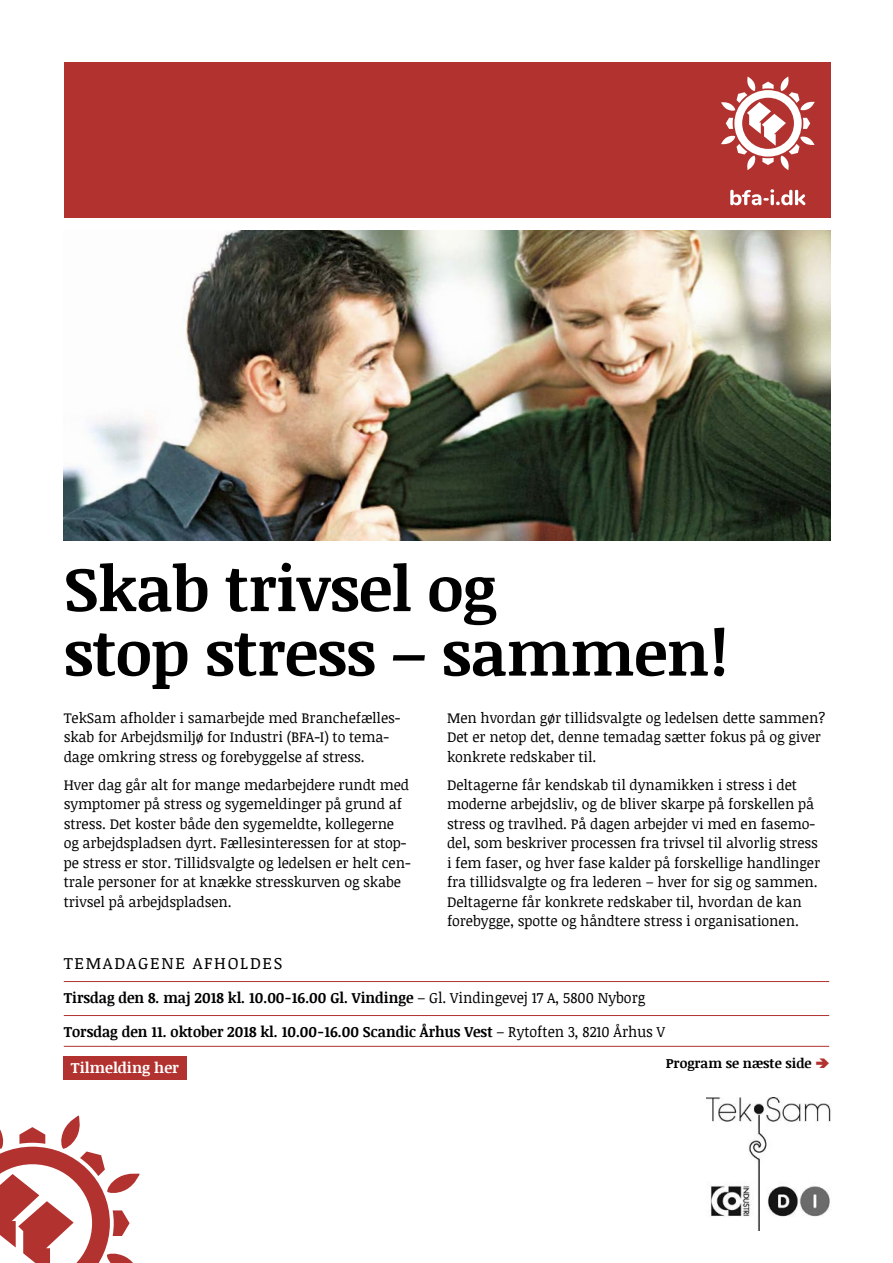
<style>
.page{position:relative;width:893px;height:1263px;background:#fff}
.page>*{position:absolute;margin:0;border:0;box-sizing:border-box;transform-origin:0 0}
.Titel{font:700 63px/64.5px "Noticia Text";letter-spacing:-.01em;color:#000}
.indhold_brod{font:16.5px "Noticia Text";letter-spacing:.1em;color:#000}
.indhold_brod-2{font:700 15px "Noticia Text";color:#000;scale:.95 1}
.indhold_brod-3{font:700 15px "Noticia Text";color:#fff}
.indhold_brod-4{font:14.55px/19.5px "Noticia Text";letter-spacing:-.005em;color:#000}
.indhold_brod-5{font:700 13.5px "Noticia Text";color:#000}
.s1{font-weight:400}
</style>
<div class="page">
<img style="left:64px;top:231px;width:766px;height:309px">
<svg style="left:0;top:1115px;width:140px;height:148px"></svg>
<div style="left:64px;top:63px;width:766px;height:155px;background:#b2322f"></div>
<hr style="left:64px;top:1015px;width:765px;height:1px;background:#b2322f">
<hr style="left:64px;top:1046px;width:765px;height:1px;background:#b2322f">
<hr style="left:64px;top:981px;width:765px;height:1px;background:#b2322f">
<img style="left:706px;top:1098px;width:125px;height:133px">
<div style="left:63px;top:1056px;width:124px;height:23px;background:#b2322f"></div>
<svg style="left:730px;top:189px;width:75px;height:16px"></svg>
<svg style="left:721px;top:77px;width:94px;height:93px"></svg>
<p class="Titel" style="left:64px;top:554px;width:666px">Skab trivsel og<br>stop stress – sammen!</p>
<p class="indhold_brod-4" style="left:64px;top:707px;width:338px">TekSam afholder i samarbejde med Branchefælles&shy;skab for Arbejdsmiljø for Industri (BFA-I) to tema&shy;dage omkring stress og forebyggelse af stress.</p>
<p class="indhold_brod-4" style="left:64px;top:774px;width:348px">Hver dag går alt for mange medarbejdere rundt med symptomer på stress og sygemeldinger på grund af stress. Det koster både den sygemeldte, kollegerne og arbejdspladsen dyrt. Fællesinteressen for at stop&shy;pe stress er stor. Tillidsvalgte og ledelsen er helt cen&shy;trale personer for at knække stresskurven og skabe trivsel på arbejdspladsen.</p>
<p class="indhold_brod-4" style="left:447px;top:707px;width:380px">Men hvordan gør tillidsvalgte og ledelsen dette sammen?<br>Det er netop det, denne temadag sætter fokus på og giver konkrete redskaber til.</p>
<p class="indhold_brod-4" style="left:447px;top:774px;width:375px">Deltagerne får kendskab til dynamikken i stress i det moderne arbejdsliv, og de bliver skarpe på forskellen på stress og travlhed. På dagen arbejder vi med en fasemo&shy;del, som beskriver processen fra trivsel til alvorlig stress i fem faser, og hver fase kalder på forskellige handlinger fra tillidsvalgte og fra lederen – hver for sig og sammen.<br>Deltagerne får konkrete redskaber til, hvordan de kan forebygge, spotte og håndtere stress i organisationen.</p>
<p class="indhold_brod" style="left:64px;top:951px;width:220px">TEMADAGENE AFHOLDES</p>
<p class="indhold_brod-2" style="left:64px;top:986px;width:614px">Tirsdag den 8. maj 2018 kl. 10.00-16.00 Gl. Vindinge <span class="s1">– Gl. Vindingevej 17 A, 5800 Nyborg</span></p>
<p class="indhold_brod-2" style="left:64px;top:1020px;width:634px">Torsdag den 11. oktober 2018 kl. 10.00-16.00 Scandic Århus Vest <span class="s1">– Rytoften 3, 8210 Århus V</span></p>
<p class="indhold_brod-3" style="left:71px;top:1057px;width:110px">Tilmelding her</p>
<p class="indhold_brod-5" style="left:666px;top:1054px;width:147px">Program se næste side</p>
</div>
